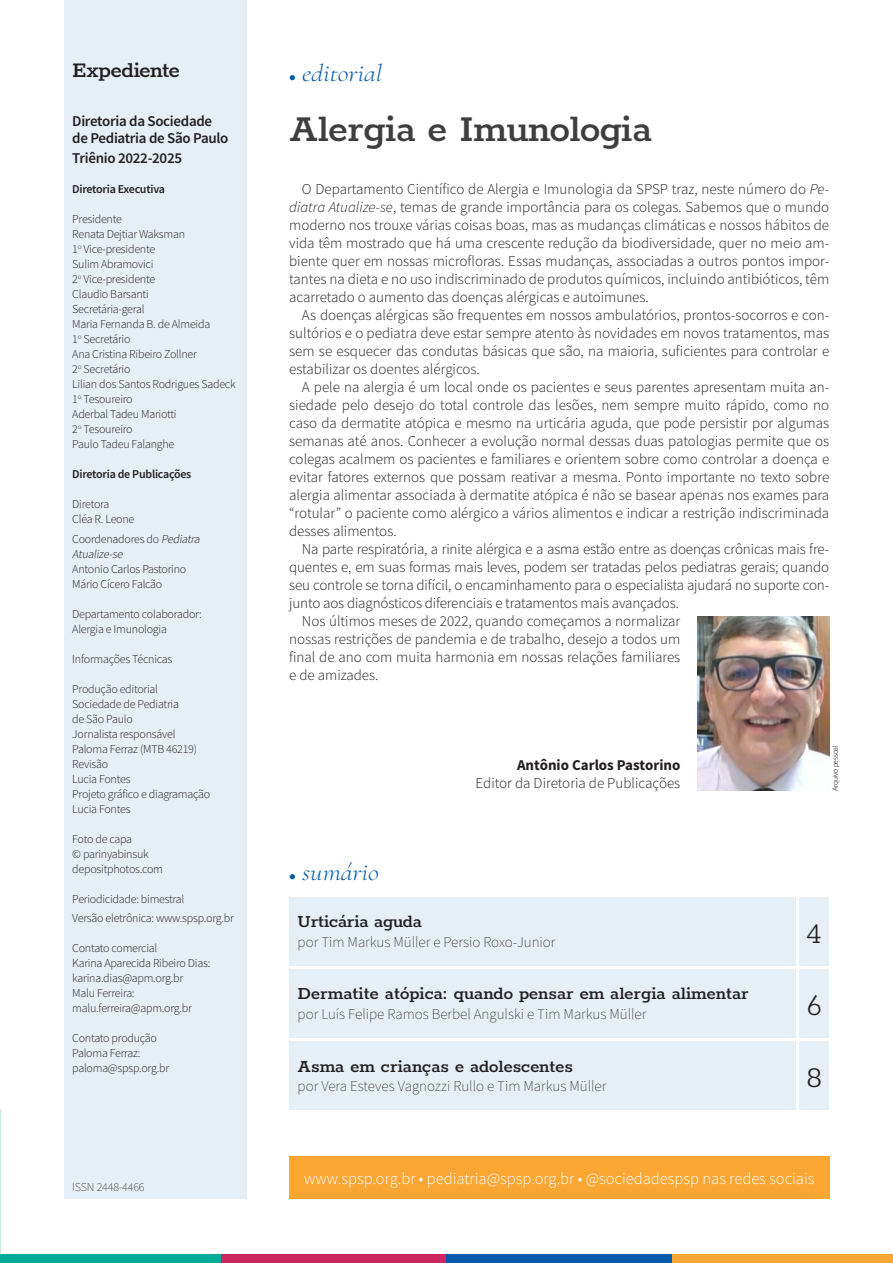
<style>
.page{position:relative;width:893px;height:1263px;background:#fff}
.page>*{position:absolute;margin:0;border:0;box-sizing:border-box;transform-origin:0 0}
.t1{font:600 42px "Rokkitt";letter-spacing:-.01em;color:#3e3e3f}
.t2{font:300 33px "Rokkitt";color:#231f20}
.t3{font:italic 300 24.3px "Cormorant Infant";color:#015aaa;scale:1.11 1}
.t4{font:600 24px "Rokkitt";letter-spacing:-.015em;color:#231f20}
.t5{font:600 19.5px "Rokkitt";color:#231f20}
.t6{font:300 16.5px "Source Sans Pro";color:#fff}
.texto{font:300 15px/18px "Source Sans Pro";color:#231f20;text-align:justify}
.t7{font:200 15px "Source Sans Pro";color:#231f20}
.t8{font:600 15px "Source Sans Pro";letter-spacing:-.02em;color:#231f20}
.texto-2{font:700 15px "Source Sans Pro";color:#231f20}
.t9{font:300 12px/15px "Source Sans Pro";letter-spacing:-.02em;color:#231f20}
.t10{font:600 12px "Source Sans Pro";letter-spacing:-.02em;color:#231f20}
.t11{font:italic 300 12px/15px "Source Sans Pro";color:#231f20}
.t12{font:200 12px "Source Sans Pro";letter-spacing:-.01em;color:#231f20}
.t13{font:7.5px "Mosk Extra Light 200";letter-spacing:-.02em;color:#231f20}
.s1{font-style:normal}
.s2{font-style:italic}
</style>
<div class="page">
<div style="left:0;top:1254px;width:221px;height:9px;background:#00ab98"></div>
<div style="left:221px;top:1254px;width:225px;height:9px;background:#cb265d"></div>
<div style="left:446px;top:1254px;width:226px;height:9px;background:#015aaa"></div>
<div style="left:672px;top:1254px;width:221px;height:9px;background:#faa633"></div>
<div style="left:289px;top:1042px;width:506px;height:68px;background:#e6eef6"></div>
<div style="left:289px;top:969px;width:506px;height:68px;background:#e6eef6"></div>
<div style="left:799px;top:897px;width:30px;height:68px;background:#e6eef6"></div>
<div style="left:289px;top:897px;width:506px;height:68px;background:#e6eef6"></div>
<div style="left:64px;top:0;width:183px;height:1199px;background:#e6eef6"></div>
<img style="left:697px;top:617px;width:132px;height:174px">
<div style="left:289px;top:1157px;width:540px;height:42px;background:#faa633"></div>
<div style="left:799px;top:969px;width:30px;height:68px;background:#e6eef6"></div>
<div style="left:799px;top:1042px;width:30px;height:68px;background:#e6eef6"></div>
<p class="t4" style="left:72px;top:53px;width:109px">Expediente</p>
<p class="t8" style="left:72px;top:111px;width:141px">Diretoria da Sociedade</p>
<p class="t8" style="left:72px;top:128px;width:158px">de Pediatria de São Paulo</p>
<p class="t8" style="left:72px;top:148px;width:111px">Triênio 2022-2025</p>
<p class="t10" style="left:72px;top:181px;width:94px">Diretoria Executiva</p>
<p class="t9" style="left:72px;top:212px;width:51px">Presidente</p>
<p class="t9" style="left:72px;top:227px;width:114px">Renata Dejtiar Waksman</p>
<p class="t9" style="left:72px;top:242px;width:84px">1<sup>o</sup> Vice-presidente</p>
<p class="t9" style="left:72px;top:257px;width:83px">Sulim Abramovici</p>
<p class="t9" style="left:72px;top:272px;width:84px">2<sup>o</sup> Vice-presidente</p>
<p class="t9" style="left:72px;top:287px;width:78px">Claudio Barsanti</p>
<p class="t9" style="left:72px;top:302px;width:74px">Secretária-geral</p>
<p class="t9" style="left:72px;top:317px;width:139px">Maria Fernanda B. de Almeida</p>
<p class="t9" style="left:72px;top:332px;width:60px">1<sup>o</sup> Secretário</p>
<p class="t9" style="left:72px;top:347px;width:126px">Ana Cristina Ribeiro Zollner</p>
<p class="t9" style="left:72px;top:362px;width:60px">2<sup>o</sup> Secretário</p>
<p class="t9" style="left:72px;top:377px;width:165px">Lilian dos Santos Rodrigues Sadeck</p>
<p class="t9" style="left:72px;top:392px;width:62px">1<sup>o</sup> Tesoureiro</p>
<p class="t9" style="left:72px;top:407px;width:106px">Aderbal Tadeu Mariotti</p>
<p class="t9" style="left:72px;top:422px;width:62px">2<sup>o</sup> Tesoureiro</p>
<p class="t9" style="left:72px;top:437px;width:104px">Paulo Tadeu Falanghe</p>
<p class="t10" style="left:72px;top:466px;width:121px">Diretoria de Publicações</p>
<p class="t9" style="left:72px;top:497px;width:39px">Diretora</p>
<p class="t9" style="left:72px;top:512px;width:64px">Cléa R. Leone</p>
<p class="t11" style="left:72px;top:531px;width:132px"><span class="s1">Coordenadores do</span> Pediatra<br>Atualize-se</p>
<p class="t9" style="left:72px;top:561px;width:116px">Antonio Carlos Pastorino</p>
<p class="t9" style="left:72px;top:576px;width:92px">Mário Cícero Falcão</p>
<p class="t9" style="left:72px;top:606px;width:131px">Departamento colaborador:</p>
<p class="t9" style="left:72px;top:621px;width:96px">Alergia e Imunologia</p>
<p class="t9" style="left:72px;top:651px;width:102px">Informações Técnicas</p>
<p class="t9" style="left:72px;top:681px;width:87px">Produção editorial</p>
<p class="t9" style="left:72px;top:696px;width:108px">Sociedade de Pediatria</p>
<p class="t9" style="left:72px;top:711px;width:62px">de São Paulo</p>
<p class="t9" style="left:72px;top:726px;width:105px">Jornalista responsável</p>
<p class="t9" style="left:72px;top:741px;width:126px">Paloma Ferraz (MTB 46219)</p>
<p class="t9" style="left:72px;top:756px;width:38px">Revisão</p>
<p class="t9" style="left:72px;top:771px;width:60px">Lucia Fontes</p>
<p class="t9" style="left:72px;top:786px;width:139px">Projeto gráfico e diagramação</p>
<p class="t9" style="left:72px;top:801px;width:60px">Lucia Fontes</p>
<p class="t9" style="left:72px;top:831px;width:61px">Foto de capa</p>
<p class="t9" style="left:72px;top:846px;width:78px">© parinyabinsuk</p>
<p class="t9" style="left:72px;top:861px;width:92px">depositphotos.com</p>
<p class="t9" style="left:72px;top:891px;width:114px">Periodicidade: bimestral</p>
<p class="t9" style="left:72px;top:910px;width:163px">Versão eletrônica: www.spsp.org.br</p>
<p class="t9" style="left:72px;top:940px;width:87px">Contato comercial</p>
<p class="t9" style="left:72px;top:955px;width:140px">Karina Aparecida Ribeiro Dias: karina.dias@apm.org.br</p>
<p class="t9" style="left:72px;top:985px;width:64px">Malu Ferreira:</p>
<p class="t9" style="left:72px;top:1000px;width:121px">malu.ferreira@apm.org.br</p>
<p class="t9" style="left:72px;top:1030px;width:86px">Contato produção</p>
<p class="t9" style="left:72px;top:1045px;width:70px">Paloma Ferraz:</p>
<p class="t9" style="left:72px;top:1060px;width:98px">paloma@spsp.org.br</p>
<p class="t12" style="left:72px;top:1179px;width:74px">ISSN 2448-4466</p>
<p class="t3" style="left:289px;top:59px;width:85px">● editorial</p>
<p class="t1" style="left:289px;top:99px;width:364px">Alergia e Imunologia</p>
<p class="texto" style="left:289px;top:180px;width:542px;text-indent:13px">O Departamento Científico de Alergia e Imunologia da SPSP traz, neste número do <span class="s2">Pe&shy;diatra Atualize-se</span>, temas de grande importância para os colegas. Sabemos que o mundo moderno nos trouxe várias coisas boas, mas as mudanças climáticas e nossos hábitos de vida têm mostrado que há uma crescente redução da biodiversidade, quer no meio am&shy;biente quer em nossas microfloras. Essas mudanças, associadas a outros pontos impor&shy;tantes na dieta e no uso indiscriminado de produtos químicos, incluindo antibióticos, têm acarretado o aumento das doenças alérgicas e autoimunes.</p>
<p class="texto" style="left:289px;top:306px;width:542px;text-indent:13px">As doenças alérgicas são frequentes em nossos ambulatórios, prontos-socorros e con&shy;sultórios e o pediatra deve estar sempre atento às novidades em novos tratamentos, mas sem se esquecer das condutas básicas que são, na maioria, suficientes para controlar e estabilizar os doentes alérgicos.</p>
<p class="texto" style="left:289px;top:378px;width:542px;text-indent:13px">A pele na alergia é um local onde os pacientes e seus parentes apresentam muita an&shy;siedade pelo desejo do total controle das lesões, nem sempre muito rápido, como no caso da dermatite atópica e mesmo na urticária aguda, que pode persistir por algumas semanas até anos. Conhecer a evolução normal dessas duas patologias permite que os colegas acalmem os pacientes e familiares e orientem sobre como controlar a doença e evitar fatores externos que possam reativar a mesma. Ponto importante no texto sobre alergia alimentar associada à dermatite atópica é não se basear apenas nos exames para “rotular” o paciente como alérgico a vários alimentos e indicar a restrição indiscriminada desses alimentos.</p>
<p class="texto" style="left:289px;top:540px;width:542px;text-indent:13px">Na parte respiratória, a rinite alérgica e a asma estão entre as doenças crônicas mais fre&shy;quentes e, em suas formas mais leves, podem ser tratadas pelos pediatras gerais; quando seu controle se torna difícil, o encaminhamento para o especialista ajudará no suporte con&shy;junto aos diagnósticos diferenciais e tratamentos mais avançados.</p>
<p class="texto" style="left:289px;top:612px;width:393px;text-indent:13px">Nos últimos meses de 2022, quando começamos a normalizar nossas restrições de pandemia e de trabalho, desejo a todos um final de ano com muita harmonia em nossas relações familiares e de amizades.</p>
<p class="t3" style="left:289px;top:858px;width:82px">● sumário</p>
<p class="texto-2" style="left:517px;top:755px;width:165px">Antônio Carlos Pastorino</p>
<p class="texto" style="left:476px;top:774px;width:206px">Editor da Diretoria de Publicações</p>
<p class="t5" style="left:298px;top:908px;width:126px">Urticária aguda</p>
<p class="t7" style="left:298px;top:933px;width:259px">por Tim Markus Müller e Persio Roxo-Junior</p>
<p class="t5" style="left:298px;top:980px;width:453px">Dermatite atópica: quando pensar em alergia alimentar</p>
<p class="t7" style="left:298px;top:1005px;width:350px">por Luís Felipe Ramos Berbel Angulski e Tim Markus Müller</p>
<p class="t5" style="left:298px;top:1052px;width:277px">Asma em crianças e adolescentes</p>
<p class="t7" style="left:298px;top:1077px;width:310px">por Vera Esteves Vagnozzi Rullo e Tim Markus Müller</p>
<p class="t13" style="left:831px;top:791px;width:47px;rotate:-90deg">Arquivo pessoal</p>
<p class="t2" style="left:807px;top:911px;width:16px">4</p>
<p class="t2" style="left:807px;top:983px;width:16px">6</p>
<p class="t2" style="left:807px;top:1056px;width:16px">8</p>
<p class="t6" style="left:304px;top:1168px;width:512px">www.spsp.org.br • pediatria@spsp.org.br • @sociedadespsp nas redes sociais</p>
</div>
